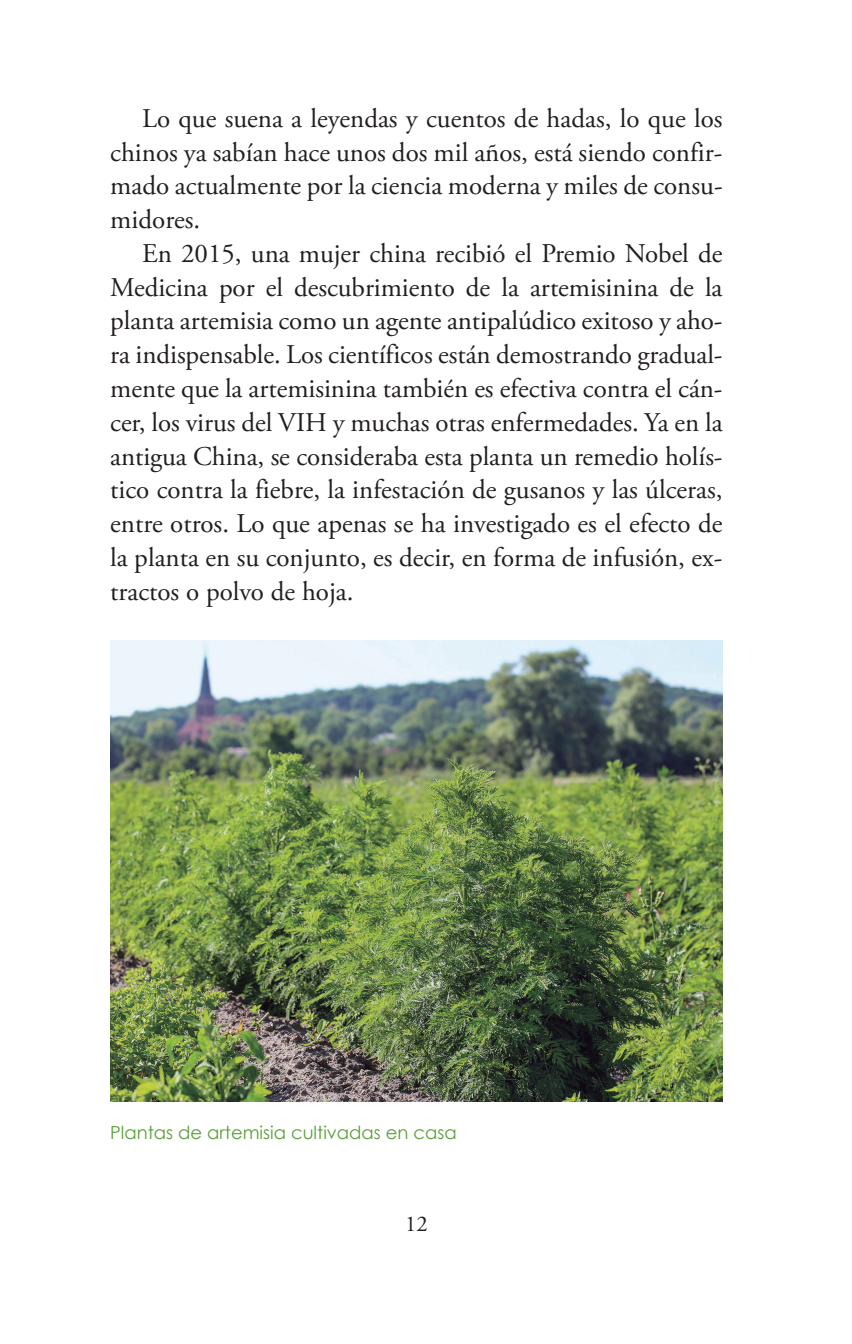
<style>
.page{position:relative;width:852px;height:1344px;background:#fff}
.page>*{position:absolute;margin:0;border:0;box-sizing:border-box;transform-origin:0 0}
.t1{font:27px/33.8px "Adobe Garamond Pro";letter-spacing:-.005em;color:#231f20;text-align:justify}
.t2{font:22.5px "Adobe Garamond Pro";color:#231f20}
.t3{font:18px "Century Gothic";color:#589f38}
</style>
<div class="page">
<img style="left:110px;top:640px;width:613px;height:461px">
<p class="t1" style="left:110px;top:102px;width:614px;text-indent:32px">Lo que suena a leyendas y cuentos de hadas, lo que los chinos ya sabían hace unos dos mil años, está siendo confir&shy;mado actualmente por la ciencia moderna y miles de consu&shy;midores.</p>
<p class="t1" style="left:110px;top:237px;width:614px;text-indent:32px">En 2015, una mujer china recibió el Premio Nobel de Medicina por el descubrimiento de la artemisinina de la planta artemisia como un agente antipalúdico exitoso y aho&shy;ra indispensable. Los científicos están demostrando gradual&shy;mente que la artemisinina también es efectiva contra el cán&shy;cer, los virus del VIH y muchas otras enfermedades. Ya en la antigua China, se consideraba esta planta un remedio holís&shy;tico contra la fiebre, la infestación de gusanos y las úlceras, entre otros. Lo que apenas se ha investigado es el efecto de la planta en su conjunto, es decir, en forma de infusión, ex&shy;tractos o polvo de hoja.</p>
<p class="t3" style="left:110px;top:1121px;width:348px">Plantas de artemisia cultivadas en casa</p>
<p class="t2" style="left:405px;top:1209px;width:24px">12</p>
</div>
